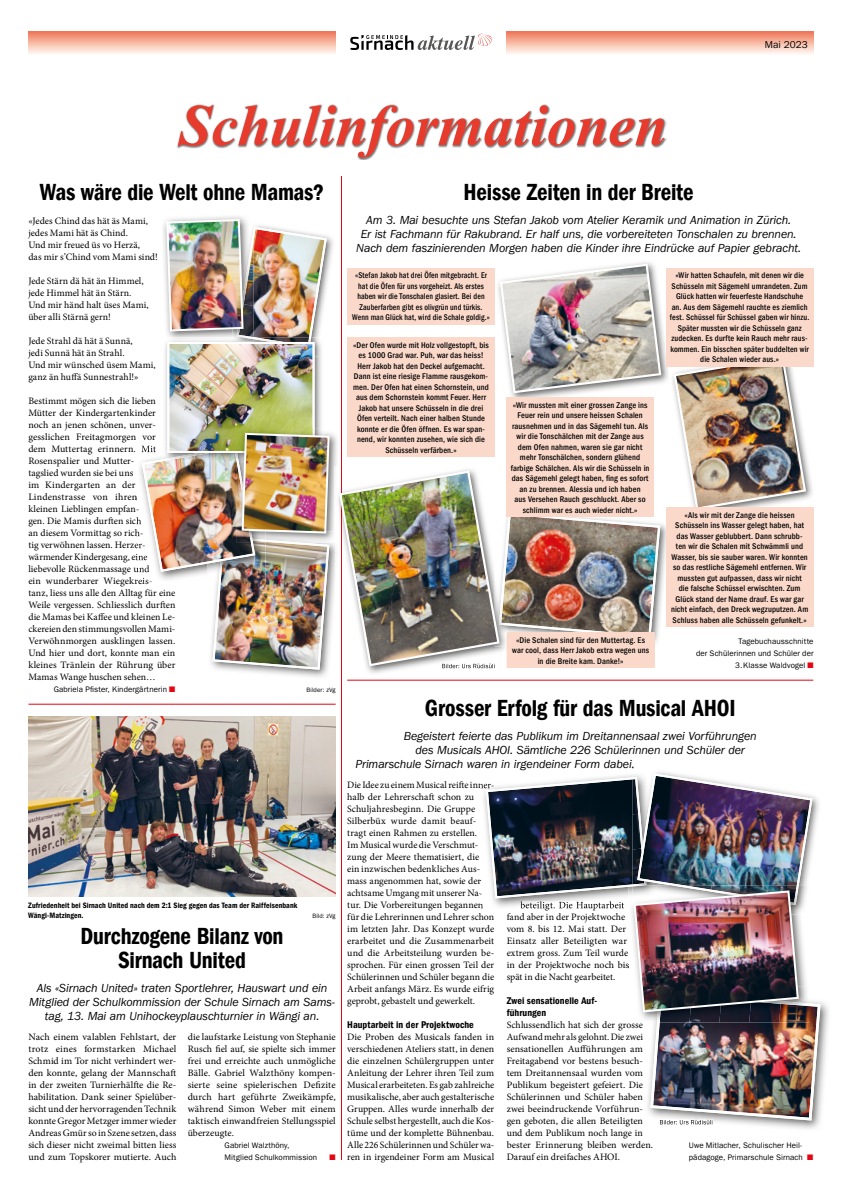
<style>
.page{position:relative;width:842px;height:1191px;background:#fff}
.page>*{position:absolute;margin:0;border:0;box-sizing:border-box;transform-origin:0 0}
.t1{font:24px/24px "Franklin Gothic LT Pro Dm Cn";letter-spacing:-.01em;color:#000;text-align:center;scale:.95 1}
.t2{font:italic 12px/14px "Franklin Gothic LT Pro";letter-spacing:-.01em;color:#000;text-align:center}
.t3{font:10px/12px "Franklin Gothic LT Pro Dm Cn";letter-spacing:.005em;color:#000}
.t4{font:10px "Franklin Gothic LT Pro";color:#000}
.t5{font:9.8px/12px "Minion Pro";color:#000}
.t6{font:500 condensed 8.5px/10.5px "Franklin Gothic LT Pro";letter-spacing:.015em;color:#000;text-align:center}
.t7{font:500 condensed 8.5px/10.5px "Franklin Gothic LT Pro";letter-spacing:.015em;color:#000;text-align:center;scale:.93 1}
.t8{font:8px/12px "Franklin Gothic LT Pro";letter-spacing:.01em;color:#000}
.t9{font:8px/10px "Franklin Gothic LT Pro Dm Cn";letter-spacing:.005em;color:#000}
.t10{font:8px "Zapf Dingbats ITC";color:#e30613}
.t11{font:6.3px "Franklin Gothic LT Pro";letter-spacing:.015em;color:#000}
.s1{color:#e30613}
</style>
<div class="page">
<svg style="left:350px;top:34px;width:142px;height:16px"></svg>
<svg style="left:28px;top:32px;width:308px;height:22px;background:#f7b9a6"></svg>
<svg style="left:506px;top:32px;width:308px;height:22px;background:#f7b9a6"></svg>
<svg style="left:178px;top:105px;width:486px;height:53px"></svg>
<hr style="left:341px;top:176px;width:1px;height:983px;background:#e30613">
<img style="left:28px;top:716px;width:308px;height:180px">
<hr style="left:347px;top:680px;width:466px;height:1px;background:#e30613">
<img style="left:219px;top:669px;width:109px;height:8px">
<img style="left:660px;top:1002px;width:169px;height:127px">
<img style="left:660px;top:1120px;width:52px;height:4px">
<img style="left:670px;top:366px;width:144px;height:133px">
<img style="left:672px;top:366px;width:135px;height:141px">
<img style="left:662px;top:524px;width:4px;height:66px">
<img style="left:662px;top:326px;width:7px;height:57px">
<hr style="left:28px;top:704px;width:308px;height:1px;background:#e30613">
<div style="left:666px;top:268px;width:148px;height:98px;background:#fbd9ca"></div>
<div style="left:666px;top:507px;width:148px;height:120px;background:#fbd9ca"></div>
<img style="left:137px;top:218px;width:525px;height:451px">
<img style="left:480px;top:771px;width:340px;height:349px">
<p class="t4" style="left:765px;top:39px;width:44px">Mai 2023</p>
<h1 class="t1" style="left:40px;top:180px;width:301px">Was wäre die Welt ohne Mamas?</h1>
<p class="t5" style="left:28px;top:215px;width:131px">«Jedes Chind das hät äs Mami, jedes Mami hät äs Chind.<br>Und mir freued üs vo Herzä,<br>das mir s’Chind vom Mami sind!</p>
<p class="t5" style="left:28px;top:275px;width:122px">Jede Stärn dä hät än Himmel, jede Himmel hät än Stärn.<br>Und mir händ halt üses Mami, über alli Stärnä gern!</p>
<p class="t5" style="left:28px;top:335px;width:129px">Jede Strahl dä hät ä Sunnä,<br>jedi Sunnä hät än Strahl.<br>Und mir wünsched üsem Mami, ganz än huffä Sunnestrahl!»</p>
<p class="t5" style="left:28px;top:395px;width:149px">Bestimmt mögen sich die lieben<br>Mütter der Kindergartenkinder noch an jenen schönen, unver&shy;gesslichen Freitagmorgen vor dem Muttertag erinnern. Mit<br>Rosenspalier und Mutter-<br>tagslied wurden sie bei uns<br>im Kindergarten an der<br>Lindenstrasse von ihren<br>kleinen Lieblingen empfan-<br>gen. Die Mamis durften sich<br>an diesem Vormittag so rich-<br>tig verwöhnen lassen. Herzer&shy;wärmender Kindergesang, eine liebevolle Rückenmassage und<br>ein wunderbarer Wiegekreis-<br>tanz, liess uns alle den Alltag für eine<br>Weile vergessen. Schliesslich durften die Mamas bei Kaffee und kleinen Le&shy;ckereien den stimmungsvollen Mami-<br>Verwöhnmorgen ausklingen lassen.<br>Und hier und dort, konnte man ein kleines Tränlein der Rührung über<br>Mamas Wange huschen sehen…</p>
<p class="t8" style="left:54px;top:683px;width:123px">Gabriela Pfister, Kindergärtnerin <span class="s1">■</span></p>
<p class="t11" style="left:306px;top:686px;width:31px">Bilder: zVg</p>
<p class="t9" style="left:28px;top:900px;width:271px">Zufriedenheit bei Sirnach United nach dem 2:1 Sieg gegen das Team der Raiffeisenbank<br>Wängi-Matzingen.</p>
<p class="t11" style="left:312px;top:912px;width:25px">Bild: zVg</p>
<h1 class="t1" style="left:81px;top:924px;width:215px">Durchzogene Bilanz von<br>Sirnach United</h1>
<p class="t2" style="left:29px;top:981px;width:307px">Als «Sirnach United» traten Sportlehrer, Hauswart und ein<br>Mitglied der Schulkommission der Schule Sirnach am Sams&shy;tag, 13. Mai am Unihockeyplauschturnier in Wängi an.</p>
<p class="t5" style="left:28px;top:1031px;width:150px;text-align:justify">Nach einem valablen Fehlstart, der trotz eines formstarken Michael Schmid im Tor nicht verhindert wer&shy;den konnte, gelang der Mannschaft in der zweiten Turnierhälfte die Re&shy;habilitation. Dank seiner Spielüber&shy;sicht und der hervorragenden Technik konnte Gregor Metzger immer wieder Andreas Gmür so in Szene setzen, dass sich dieser nicht zweimal bitten liess und zum Topskorer mutierte. Auch</p>
<p class="t5" style="left:188px;top:1031px;width:149px;text-align:justify">die laufstarke Leistung von Stephanie Rusch fiel auf, sie spielte sich immer frei und erreichte auch unmögliche Bälle. Gabriel Walzthöny kompen&shy;sierte seine spielerischen Defizite durch hart geführte Zweikämpfe, während Simon Weber mit einem taktisch einwandfreien Stellungsspiel überzeugte.</p>
<p class="t8" style="left:225px;top:1139px;width:94px">Gabriel Walzthöny,<br>Mitglied Schulkommission</p>
<p class="t10" style="left:330px;top:1153px;width:8px">■</p>
<h1 class="t1" style="left:464px;top:180px;width:244px">Heisse Zeiten in der Breite</h1>
<p class="t2" style="left:356px;top:213px;width:446px">Am 3. Mai besuchte uns Stefan Jakob vom Atelier Keramik und Animation in Zürich.<br>Er ist Fachmann für Rakubrand. Er half uns, die vorbereiteten Tonschalen zu brennen.<br>Nach dem faszinierenden Morgen haben die Kinder ihre Eindrücke auf Papier gebracht.</p>
<p class="t6" style="left:670px;top:270px;width:141px">«Wir hatten Schaufeln, mit denen wir die Schüsseln mit Sägemehl umrandeten. Zum Glück hatten wir feuerfeste Handschuhe<br>an. Aus dem Sägemehl rauchte es ziemlich fest. Schüssel für Schüssel gaben wir hinzu.<br>Später mussten wir die Schüsseln ganz zudecken. Es durfte kein Rauch mehr raus&shy;kommen. Ein bisschen später buddelten wir die Schalen wieder aus.»</p>
<p class="t7" style="left:352px;top:270px;width:149px">«Stefan Jakob hat drei Öfen mitgebracht. Er hat die Öfen für uns vorgeheizt. Als erstes haben wir die Tonschalen glasiert. Bei den Zauberfarben gibt es olivgrün und türkis.<br>Wenn man Glück hat, wird die Schale goldig.»</p>
<p class="t6" style="left:353px;top:340px;width:137px">«Der Ofen wurde mit Holz vollgestopft, bis es 1000 Grad war. Puh, war das heiss!<br>Herr Jakob hat den Deckel aufgemacht.<br>Dann ist eine riesige Flamme rausgekom&shy;men. Der Ofen hat einen Schornstein, und aus dem Schornstein kommt Feuer. Herr Jakob hat unsere Schüsseln in die drei Öfen verteilt. Nach einer halben Stunde konnte er die Öfen öffnen. Es war span&shy;nend, wir konnten zusehen, wie sich die Schüsseln verfärben.»</p>
<p class="t6" style="left:511px;top:399px;width:140px">«Wir mussten mit einer grossen Zange ins Feuer rein und unsere heissen Schalen rausnehmen und in das Sägemehl tun. Als wir die Tonschälchen mit der Zange aus dem Ofen nahmen, waren sie gar nicht mehr Tonschälchen, sondern glühend farbige Schälchen. Als wir die Schüsseln in das Sägemehl gelegt haben, fing es sofort an zu brennen. Alessia und ich haben<br>aus Versehen Rauch geschluckt. Aber so schlimm war es auch wieder nicht.»</p>
<p class="t6" style="left:671px;top:509px;width:139px">«Als wir mit der Zange die heissen Schüsseln ins Wasser gelegt haben, hat das Wasser geblubbert. Dann schrubb&shy;ten wir die Schalen mit Schwämmli und Wasser, bis sie sauber waren. Wir konnten so das restliche Sägemehl entfernen. Wir mussten gut aufpassen, dass wir nicht<br>die falsche Schüssel erwischten. Zum Glück stand der Name drauf. Es war gar nicht einfach, den Dreck wegzuputzen. Am Schluss haben alle Schüsseln gefunkelt.»</p>
<p class="t6" style="left:512px;top:634px;width:138px">«Die Schalen sind für den Muttertag. Es war cool, dass Herr Jakob extra wegen uns in die Breite kam. Danke!»</p>
<p class="t8" style="left:696px;top:635px;width:119px;text-align:right">Tagebuchausschnitte<br>der Schülerinnen und Schüler der</p>
<p class="t8" style="left:735px;top:659px;width:80px">3. Klasse Waldvogel <span class="s1">■</span></p>
<h1 class="t1" style="left:425px;top:696px;width:328px">Grosser Erfolg für das Musical AHOI</h1>
<p class="t2" style="left:404px;top:729px;width:354px">Begeistert feierte das Publikum im Dreitannensaal zwei Vorführungen</p>
<p class="t2" style="left:415px;top:743px;width:331px">des Musicals AHOI. Sämtliche 226 Schülerinnen und Schüler der</p>
<p class="t2" style="left:355px;top:757px;width:281px">Primarschule Sirnach waren in irgendeiner Form dabei.</p>
<p class="t5" style="left:347px;top:779px;width:149px">Die Idee zu einem Musical reifte inner&shy;halb der Lehrerschaft schon zu Schuljahresbeginn. Die Gruppe Silberbüx wurde damit beauf&shy;tragt einen Rahmen zu erstellen.<br>Im Musical wurde die Verschmut&shy;zung der Meere thematisiert, die<br>ein inzwischen bedenkliches Aus&shy;mass angenommen hat, sowie der achtsame Umgang mit unserer Na&shy;tur. Die Vorbereitungen begannen für die Lehrerinnen und Lehrer schon im letzten Jahr. Das Konzept wurde erarbeitet und die Zusammenarbeit und die Arbeitsteilung wurden be&shy;sprochen. Für einen grossen Teil der Schülerinnen und Schüler begann die Arbeit anfangs März. Es wurde eifrig geprobt, gebastelt und gewerkelt.</p>
<p class="t3" style="left:347px;top:1019px;width:128px">Hauptarbeit in der Projektwoche</p>
<p class="t5" style="left:347px;top:1031px;width:149px;text-align:justify">Die Proben des Musicals fanden in verschiedenen Ateliers statt, in denen die einzelnen Schülergruppen unter Anleitung der Lehrer ihren Teil zum Musical erarbeiteten. Es gab zahlreiche musikalische, aber auch gestalterische Gruppen. Alles wurde innerhalb der Schule selbst hergestellt, auch die Kos&shy;tüme und der komplette Bühnenbau.<br>Alle 226 Schülerinnen und Schüler wa&shy;ren in irgendeiner Form am Musical</p>
<p class="t5" style="left:507px;top:911px;width:124px">fand aber in der Projektwoche vom 8. bis 12. Mai statt. Der<br>Einsatz aller Beteiligten war extrem gross. Zum Teil wurde in der Projektwoche noch bis spät in die Nacht gearbeitet.</p>
<p class="t3" style="left:507px;top:995px;width:92px">Zwei sensationelle Auf&shy;führungen</p>
<p class="t5" style="left:507px;top:1019px;width:148px">Schlussendlich hat sich der grosse Aufwand mehr als gelohnt. Die zwei sensationellen Aufführungen am Freitagabend vor bestens besuch&shy;tem Dreitannensaal wurden vom Publikum begeistert gefeiert. Die Schülerinnen und Schüler haben zwei beeindruckende Vorführun&shy;gen geboten, die allen Beteiligten und dem Publikum noch lange in bester Erinnerung bleiben werden.<br>Darauf ein dreifaches AHOI.</p>
<p class="t8" style="left:689px;top:1139px;width:126px">Uwe Mitlacher, Schulischer Heil&shy;pädagoge, Primarschule Sirnach <span class="s1">■</span></p>
</div>
